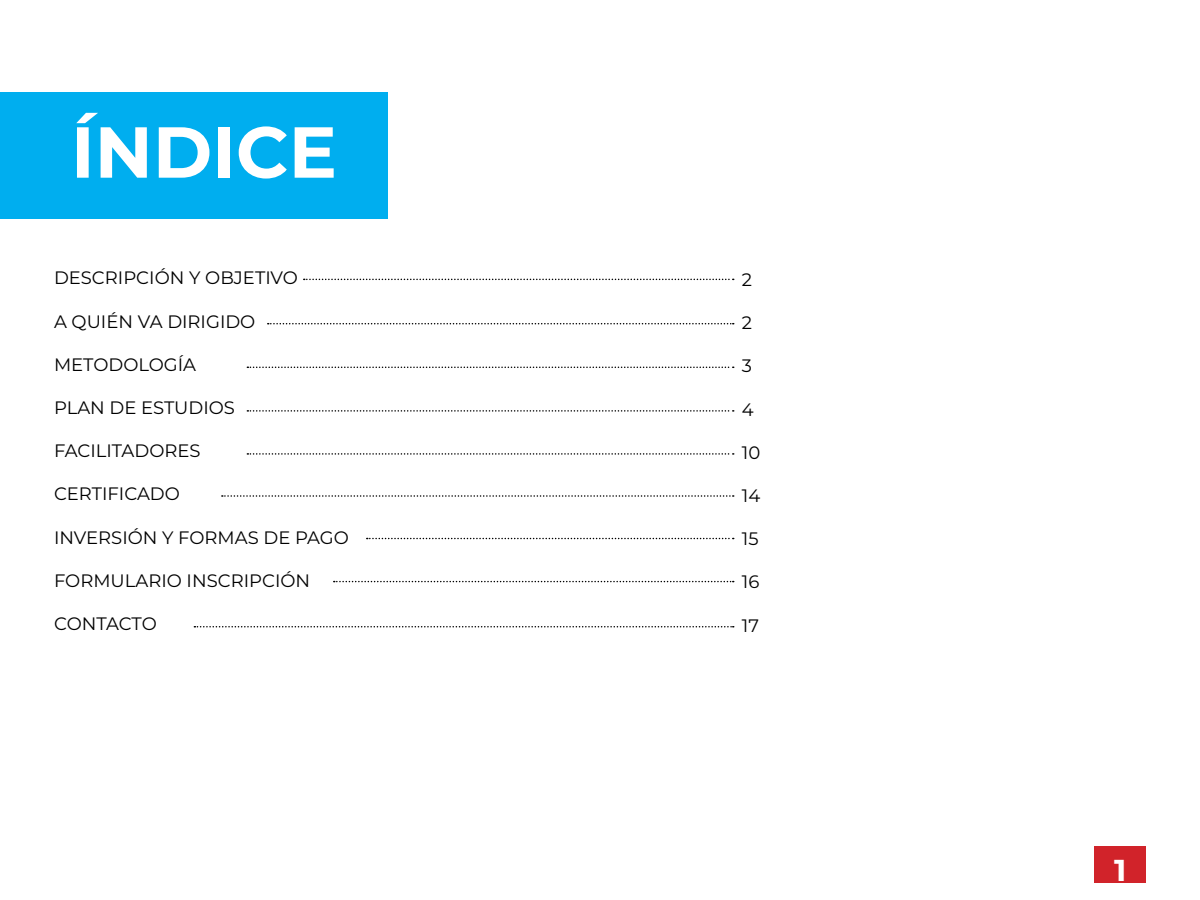
<style>
.page{position:relative;width:1200px;height:900px;background:#fff}
.page>*{position:absolute;margin:0;border:0;box-sizing:border-box;transform-origin:0 0}
.t1{font:700 72px "Montserrat";color:#fff}
.t2{font:700 30.3px "Montserrat";color:#fff;scale:1.04 1}
.t3{font:18px "Montserrat";color:#000}
</style>
<div class="page">
<div style="left:0;top:93px;width:387px;height:126px;background:#00aeef"></div>
<svg style="left:304px;top:279px;width:430px;height:1px"></svg>
<svg style="left:247px;top:410px;width:487px;height:2px"></svg>
<svg style="left:268px;top:323px;width:466px;height:1px"></svg>
<svg style="left:247px;top:367px;width:487px;height:1px"></svg>
<svg style="left:247px;top:453px;width:487px;height:2px"></svg>
<svg style="left:222px;top:495px;width:512px;height:2px"></svg>
<svg style="left:367px;top:538px;width:367px;height:1px"></svg>
<svg style="left:334px;top:581px;width:400px;height:1px"></svg>
<svg style="left:194px;top:626px;width:540px;height:1px"></svg>
<div style="left:1095px;top:846px;width:51px;height:37px;background:#d1232a"></div>
<p class="t1" style="left:71px;top:100px;width:267px">ÍNDICE</p>
<p class="t3" style="left:54px;top:266px;width:245px">DESCRIPCIÓN Y OBJETIVO</p>
<p class="t3" style="left:54px;top:309px;width:203px">A QUIÉN VA DIRIGIDO</p>
<p class="t3" style="left:54px;top:352px;width:144px">METODOLOGÍA</p>
<p class="t3" style="left:54px;top:395px;width:183px">PLAN DE ESTUDIOS</p>
<p class="t3" style="left:54px;top:438px;width:148px">FACILITADORES</p>
<p class="t3" style="left:54px;top:482px;width:127px">CERTIFICADO</p>
<p class="t3" style="left:54px;top:525px;width:296px">INVERSIÓN Y FORMAS DE PAGO</p>
<p class="t3" style="left:54px;top:568px;width:258px">FORMULARIO INSCRIPCIÓN</p>
<p class="t3" style="left:54px;top:611px;width:104px">CONTACTO</p>
<p class="t3" style="left:742px;top:267px;width:12px">2</p>
<p class="t3" style="left:742px;top:310px;width:12px">2</p>
<p class="t3" style="left:742px;top:354px;width:12px">3</p>
<p class="t3" style="left:742px;top:397px;width:13px">4</p>
<p class="t3" style="left:742px;top:440px;width:20px">10</p>
<p class="t3" style="left:742px;top:483px;width:20px">14</p>
<p class="t3" style="left:742px;top:526px;width:18px">15</p>
<p class="t3" style="left:742px;top:570px;width:19px">16</p>
<p class="t3" style="left:742px;top:613px;width:19px">17</p>
<p class="t2" style="left:1114px;top:848px;width:13px">1</p>
</div>
